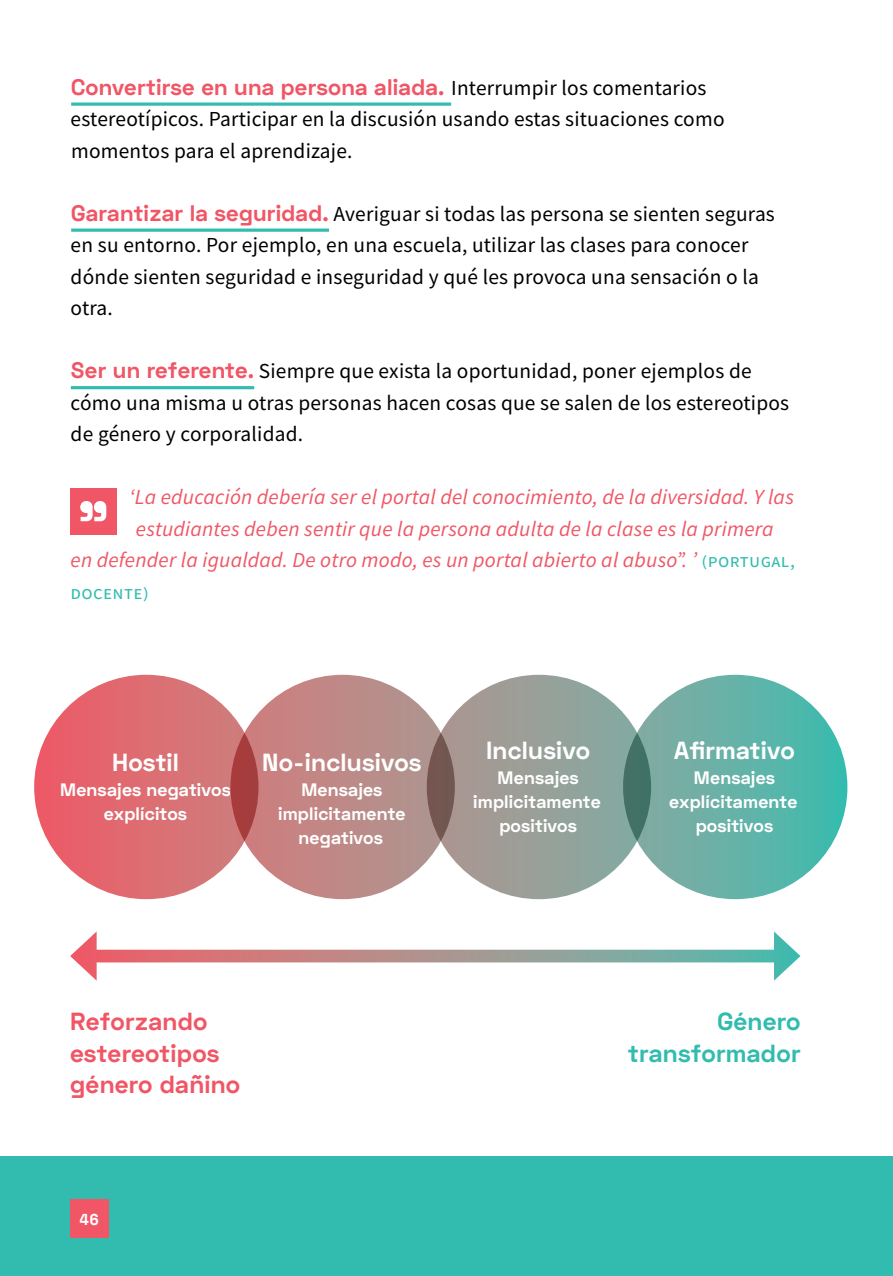
<style>
.page{position:relative;width:893px;height:1276px;background:#fff}
.page>*{position:absolute;margin:0;border:0;box-sizing:border-box;transform-origin:0 0}
.t1{font:700 65.25px "Space Text";color:#fff}
.t2{font:700 24.75px "Space Text";letter-spacing:.01em;color:#fff}
.t3{font:700 24.75px/31.5px "Space Text";letter-spacing:.01em;color:#f05665}
.t4{font:700 24.75px/31.5px "Space Text";letter-spacing:.01em;color:#31bcaf;text-align:right}
.t5{font:700 22.5px "Space Text";letter-spacing:.01em;color:#f05665}
.t6{font:21.38px/31.5px "Source Sans Pro";letter-spacing:.01em;color:#000}
.t7{font:italic 21.38px "Source Sans Pro";letter-spacing:.01em;color:#f05665}
.t8{font:19.12px "Source Sans Pro";color:#31bcaf}
.t9{font:700 18px/24.1px "Space Text";letter-spacing:.01em;color:#fff;text-align:center}
.t10{font:700 15.75px "Space Mono";color:#fff}
.s1{font-family:"Source Sans Pro";font-weight:400;font-size:21.38px;color:#000}
.s2{font-family:"Space Text";font-weight:700;font-size:22.5px;color:#f05665}
.s3{font-style:normal;font-size:19.12px;color:#31bcaf}
</style>
<div class="page">
<div style="left:0;top:1156px;width:893px;height:120px;background:#31bcaf"></div>
<div style="left:70px;top:1199px;width:38px;height:38px;background:#f05665"></div>
<svg style="left:71px;top:102px;width:380px;height:4px;background:#5ac9bf"></svg>
<svg style="left:71px;top:228px;width:258px;height:4px"></svg>
<hr style="left:71px;top:386px;width:183px;height:3px;background:#31bcaf">
<div style="left:70px;top:488px;width:46px;height:47px;background:#f05665"></div>
<div style="left:34px;top:675px;width:225px;height:224px;background:linear-gradient(to right,#ee5966,#cc817f);border-radius:50%"></div>
<svg style="left:230px;top:675px;width:225px;height:224px;background:#bc8582"></svg>
<svg style="left:427px;top:675px;width:224px;height:224px;background:#959b95"></svg>
<svg style="left:623px;top:675px;width:224px;height:224px;background:#60afa4"></svg>
<svg style="left:97px;top:949px;width:677px;height:13px;background:#ac9793"></svg>
<svg style="left:70px;top:931px;width:27px;height:49px"></svg>
<svg style="left:774px;top:931px;width:26px;height:49px"></svg>
<p class="t5" style="left:71px;top:72px;width:637px">Convertirse en una persona aliada. <span class="s1">Interrumpir los comentarios</span></p>
<p class="t6" style="left:71px;top:103px;width:655px">estereotípicos. Participar en la discusión usando estas situaciones como momentos para el aprendizaje.</p>
<p class="t6" style="left:71px;top:198px;width:706px"><span class="s2">Garantizar la seguridad.</span> Averiguar si todas las persona se sienten seguras en su entorno. Por ejemplo, en una escuela, utilizar las clases para conocer dónde sienten seguridad e inseguridad y qué les provoca una sensación o la otra.</p>
<p class="t6" style="left:71px;top:355px;width:720px"><span class="s2">Ser un referente.</span> Siempre que exista la oportunidad, poner ejemplos de cómo una misma u otras personas hacen cosas que se salen de los estereotipos de género y corporalidad.</p>
<p class="t7" style="left:129px;top:483px;width:666px">‘La educación debería ser el portal del conocimiento, de la diversidad. Y las</p>
<p class="t7" style="left:136px;top:515px;width:639px">estudiantes deben sentir que la persona adulta de la clase es la primera</p>
<p class="t7" style="left:71px;top:546px;width:670px">en defender la igualdad. De otro modo, es un portal abierto al abuso”. ’ <span class="s3">(Portugal</span></p>
<h1 class="t1" style="left:77px;top:482px;width:34px">”</h1>
<p class="t8" style="left:790px;top:548px;width:6px">,</p>
<p class="t8" style="left:71px;top:580px;width:43px">docente</p>
<p class="t8" style="left:143px;top:580px;width:7px">)</p>
<p class="t2" style="left:112px;top:746px;width:68px">Hostil</p>
<p class="t9" style="left:60px;top:778px;width:172px">Mensajes negativos explícitos</p>
<p class="t2" style="left:262px;top:746px;width:161px">No-inclusivos</p>
<p class="t9" style="left:278px;top:778px;width:129px">Mensajes implicitamente negativos</p>
<p class="t2" style="left:486px;top:734px;width:106px">Inclusivo</p>
<p class="t9" style="left:473px;top:765px;width:129px">Mensajes implicitamente positivos</p>
<p class="t2" style="left:674px;top:734px;width:122px">Afirmativo</p>
<p class="t9" style="left:669px;top:765px;width:130px">Mensajes explícitamente positivos</p>
<p class="t3" style="left:70px;top:1006px;width:172px">Reforzando estereotipos género dañino</p>
<p class="t4" style="left:628px;top:1006px;width:174px">Género transformador</p>
<p class="t10" style="left:79px;top:1207px;width:21px">46</p>
</div>
